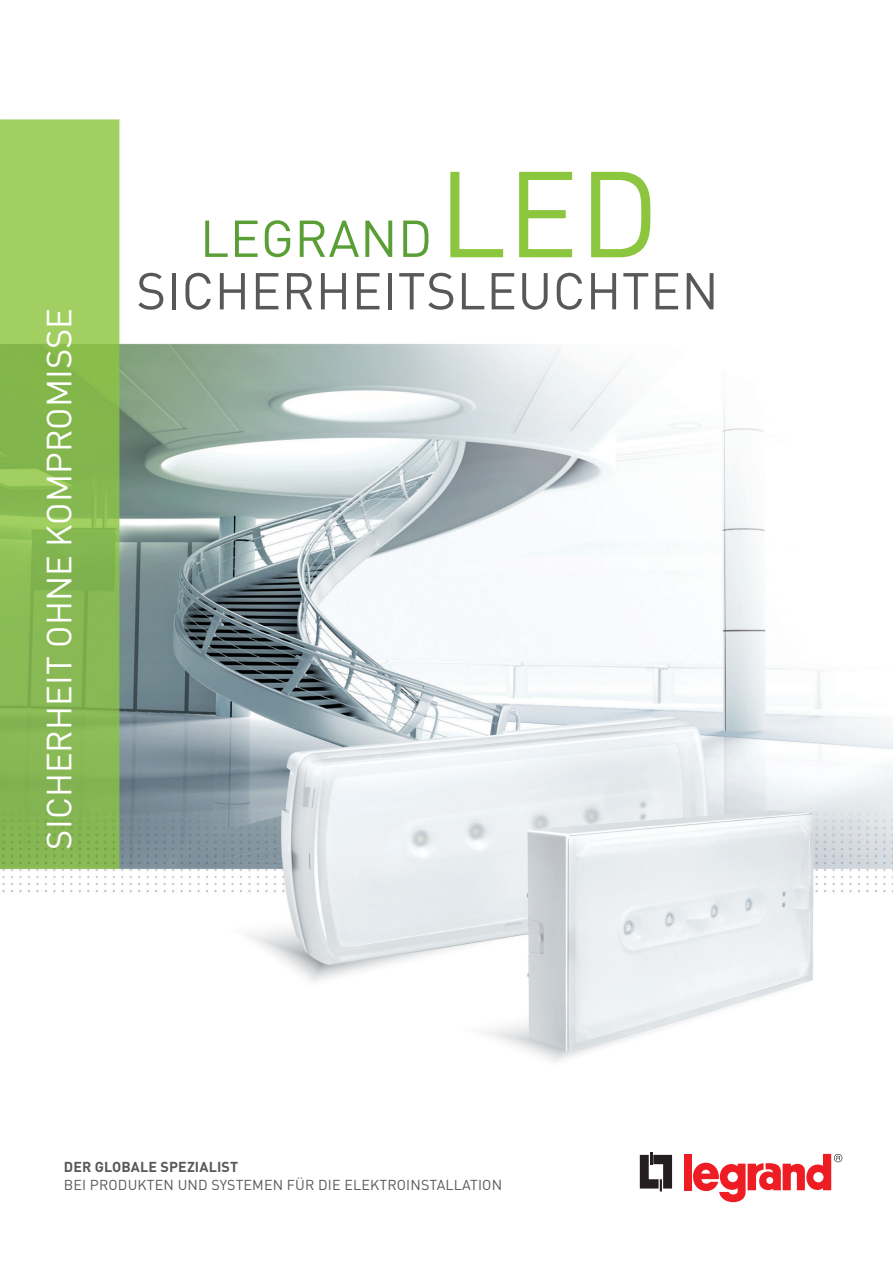
<style>
.page{position:relative;width:893px;height:1263px;background:#fff}
.page>*{position:absolute;margin:0;border:0;box-sizing:border-box;transform-origin:0 0}
.t1{font:120px "DIN Pro";color:#8bc63e}
.t2{font:51px "DIN Pro";letter-spacing:.01em;color:#57585a}
.t3{font:51px "DIN Pro";letter-spacing:.01em;color:#5a9e36}
.t4{font:34.5px "DIN Pro";color:#fff}
.t5{font:14.25px "DIN Pro";letter-spacing:.01em;color:#57585a}
.t6{font:700 14.25px "DIN Pro";letter-spacing:.01em;color:#57585a}
</style>
<div class="page">
<img style="left:0;top:119px;width:893px;height:1073px">
<svg style="left:640px;top:1152px;width:32px;height:39px"></svg>
<div style="left:684px;top:1154px;width:8px;height:36px;background:#ee1d23"></div>
<svg style="left:693px;top:1154px;width:149px;height:49px"></svg>
<h3 class="t4" style="left:35px;top:849px;width:543px;rotate:-90deg">SICHERHEIT OHNE KOMPROMISSE</h3>
<h1 class="t1" style="left:438px;top:132px;width:223px">LED</h1>
<h2 class="t3" style="left:200px;top:204px;width:234px">LEGRAND</h2>
<h2 class="t2" style="left:136px;top:256px;width:584px">SICHERHEITSLEUCHTEN</h2>
<p class="t6" style="left:64px;top:1157px;width:176px">DER GLOBALE SPEZIALIST</p>
<p class="t5" style="left:64px;top:1175px;width:440px">BEI PRODUKTEN UND SYSTEMEN FÜR DIE ELEKTROINSTALLATION</p>
</div>
